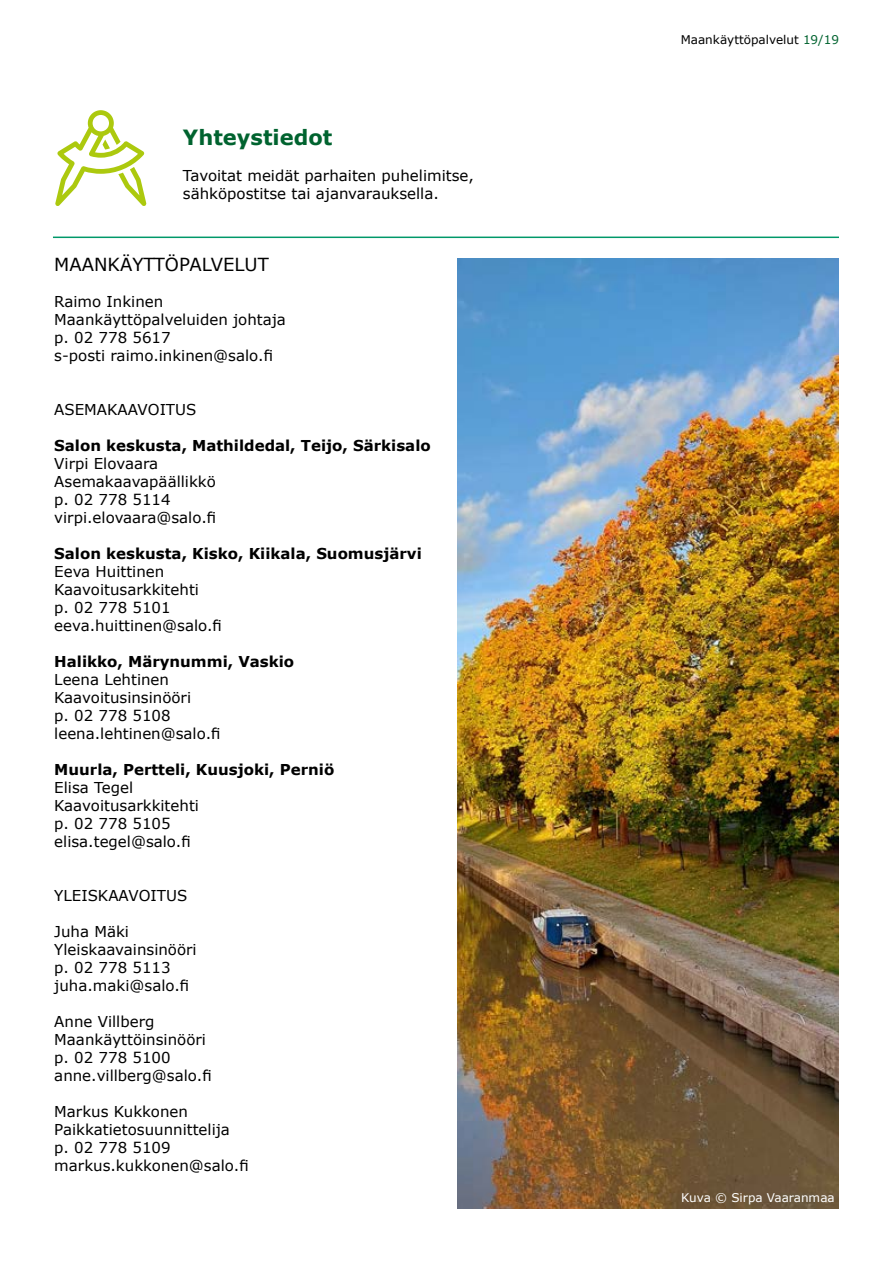
<style>
.page{position:relative;width:893px;height:1263px;background:#fff}
.page>*{position:absolute;margin:0;border:0;box-sizing:border-box;transform-origin:0 0}
.t1{font:700 21px "Verdana";color:#00632f}
.t2{font:18px "Verdana";color:#000}
.t3{font:15px/18px "Verdana";color:#000}
.t4{font:700 15px "Verdana";color:#000}
.t5{font:12px "Verdana";color:#000}
.t6{font:12px "Verdana";color:#fff}
.s1{color:#00632f}
</style>
<div class="page">
<svg style="left:55px;top:110px;width:89px;height:96px"></svg>
<hr style="left:53px;top:237px;width:786px;height:1px;background:#009869">
<img style="left:457px;top:258px;width:382px;height:951px">
<h1 class="t1" style="left:183px;top:122px;width:151px">Yhteystiedot</h1>
<p class="t3" style="left:183px;top:166px;width:292px">Tavoitat meidät parhaiten puhelimitse, sähköpostitse tai ajanvarauksella.</p>
<p class="t2" style="left:54px;top:252px;width:216px">MAANKÄYTTÖPALVELUT</p>
<p class="t3" style="left:54px;top:293px;width:233px">Raimo Inkinen<br>Maankäyttöpalveluiden johtaja p. 02 778 5617<br>s-posti raimo.inkinen@salo.fi</p>
<p class="t3" style="left:54px;top:401px;width:144px">ASEMAKAAVOITUS</p>
<p class="t4" style="left:54px;top:435px;width:378px">Salon keskusta, Mathildedal, Teijo, Särkisalo</p>
<p class="t3" style="left:54px;top:455px;width:163px">Virpi Elovaara<br>Asemakaavapäällikkö p. 02 778 5114 virpi.elovaara@salo.fi</p>
<p class="t4" style="left:54px;top:543px;width:369px">Salon keskusta, Kisko, Kiikala, Suomusjärvi</p>
<p class="t3" style="left:54px;top:563px;width:169px">Eeva Huittinen<br>Kaavoitusarkkitehti<br>p. 02 778 5101 eeva.huittinen@salo.fi</p>
<p class="t4" style="left:54px;top:651px;width:241px">Halikko, Märynummi, Vaskio</p>
<p class="t3" style="left:54px;top:671px;width:168px">Leena Lehtinen<br>Kaavoitusinsinööri<br>p. 02 778 5108 leena.lehtinen@salo.fi</p>
<p class="t4" style="left:54px;top:759px;width:282px">Muurla, Pertteli, Kuusjoki, Perniö</p>
<p class="t3" style="left:54px;top:779px;width:146px">Elisa Tegel<br>Kaavoitusarkkitehti p. 02 778 5105 elisa.tegel@salo.fi</p>
<p class="t3" style="left:54px;top:887px;width:134px">YLEISKAAVOITUS</p>
<p class="t3" style="left:54px;top:923px;width:144px">Juha Mäki<br>Yleiskaavainsinööri p. 02 778 5113 juha.maki@salo.fi</p>
<p class="t3" style="left:54px;top:1013px;width:159px">Anne Villberg<br>Maankäyttöinsinööri p. 02 778 5100 anne.villberg@salo.fi</p>
<p class="t3" style="left:54px;top:1103px;width:196px">Markus Kukkonen<br>Paikkatietosuunnittelija<br>p. 02 778 5109 markus.kukkonen@salo.fi</p>
<p class="t5" style="left:681px;top:32px;width:160px">Maankäyttöpalvelut <span class="s1">19/19</span></p>
<p class="t6" style="left:681px;top:1189px;width:155px">Kuva © Sirpa Vaaranmaa</p>
</div>
